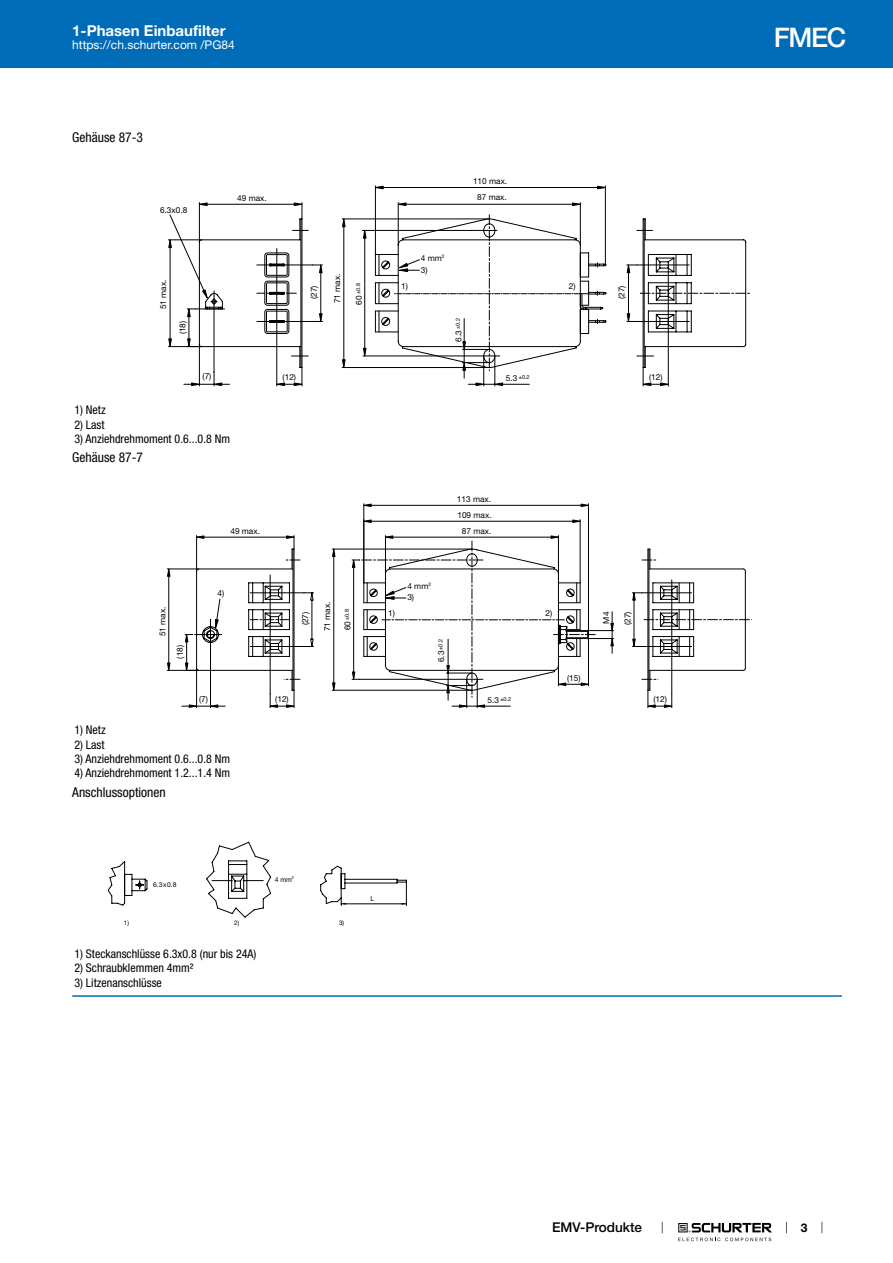
<style>
.page{position:relative;width:893px;height:1263px;background:#fff}
.page>*{position:absolute;margin:0;border:0;box-sizing:border-box;transform-origin:0 0}
.t1{font:500 27px "Helvetica Neue LT";color:#fff}
.t2{font:700 15px "Helvetica Neue LT";color:#fff}
.t3{font:condensed 13.5px "Helvetica Neue LT";color:#000}
.t4{font:500 13.5px "Helvetica Neue LT";color:#000}
.t5{font:condensed 12px "Helvetica Neue LT";color:#000}
.t6{font:12px "Helvetica Neue LT";color:#fff}
.t7{font:700 12px "Helvetica Neue LT";color:#000}
.t8{font:8.25px/15.8px "Helvetica Neue LT";color:#000;text-align:center}
.t9{font:6.75px "Helvetica Neue LT";color:#000}
.t10{font:6.3px "Helvetica Neue LT";color:#000}
.t11{font:5.55px "Helvetica Neue LT";color:#000}
.s1{font-size:8.25px}
</style>
<div class="page">
<svg style="left:678px;top:1223px;width:94px;height:18px"></svg>
<div style="left:0;top:0;width:893px;height:68px;background:#006bb6"></div>
<svg style="left:168px;top:186px;width:582px;height:200px"></svg>
<svg style="left:167px;top:568px;width:15px;height:139px"></svg>
<svg style="left:182px;top:504px;width:569px;height:204px"></svg>
<svg style="left:108px;top:842px;width:298px;height:75px"></svg>
<hr style="left:72px;top:995px;width:770px;height:2px;background:#006bb6">
<p class="t2" style="left:72px;top:21px;width:155px">1-Phasen Einbaufilter</p>
<p class="t6" style="left:72px;top:38px;width:164px">https://ch.schurter.com /PG84</p>
<p class="t3" style="left:72px;top:130px;width:72px">Gehäuse 87-3</p>
<p class="t8" style="left:160px;top:202px;width:29px">6.3x0.8</p>
<p class="t8" style="left:237px;top:190px;width:31px">49 max.</p>
<p class="t8" style="left:155px;top:309px;width:31px;rotate:-90deg">51 max.</p>
<p class="t8" style="left:329px;top:303px;width:31px;rotate:-90deg">71 max.</p>
<p class="t8" style="left:306px;top:299px;width:15px;rotate:-90deg">(27)</p>
<p class="t11" style="left:355px;top:305px;width:23px;rotate:-90deg"><span class="s1">60</span> ±0.8</p>
<p class="t8" style="left:174px;top:334px;width:15px;rotate:-90deg">(18)</p>
<p class="t8" style="left:203px;top:368px;width:10px">(7)</p>
<p class="t8" style="left:283px;top:369px;width:15px">(12)</p>
<p class="t5" style="left:74px;top:403px;width:33px">1) Netz</p>
<p class="t5" style="left:74px;top:417px;width:32px">2) Last</p>
<p class="t5" style="left:74px;top:432px;width:157px">3) Anziehdrehmoment 0.6...0.8 Nm</p>
<p class="t3" style="left:72px;top:450px;width:72px">Gehäuse 87-7</p>
<p class="t8" style="left:230px;top:523px;width:31px">49 max.</p>
<p class="t8" style="left:217px;top:585px;width:8px">4)</p>
<p class="t8" style="left:155px;top:636px;width:31px;rotate:-90deg">51 max.</p>
<p class="t8" style="left:319px;top:631px;width:31px;rotate:-90deg">71 max.</p>
<p class="t8" style="left:297px;top:625px;width:15px;rotate:-90deg">(27)</p>
<p class="t11" style="left:344px;top:630px;width:23px;rotate:-90deg"><span class="s1">60</span> ±0.8</p>
<p class="t8" style="left:172px;top:658px;width:15px;rotate:-90deg">(18)</p>
<p class="t8" style="left:199px;top:691px;width:10px">(7)</p>
<p class="t8" style="left:275px;top:691px;width:15px">(12)</p>
<p class="t5" style="left:74px;top:723px;width:33px">1) Netz</p>
<p class="t5" style="left:74px;top:737px;width:32px">2) Last</p>
<p class="t5" style="left:74px;top:752px;width:157px">3) Anziehdrehmoment 0.6...0.8 Nm</p>
<p class="t5" style="left:74px;top:766px;width:157px">4) Anziehdrehmoment 1.2...1.4 Nm</p>
<p class="t3" style="left:72px;top:784px;width:95px">Anschlussoptionen</p>
<p class="t8" style="left:421px;top:250px;width:25px">4 mm<sup>2</sup></p>
<p class="t8" style="left:421px;top:262px;width:8px">3)</p>
<p class="t8" style="left:473px;top:173px;width:36px;line-height:16.5px">110 max.<br>87 max.</p>
<p class="t8" style="left:401px;top:278px;width:8px">1)</p>
<p class="t8" style="left:569px;top:278px;width:8px">2)</p>
<p class="t11" style="left:455px;top:342px;width:25px;rotate:-90deg"><span class="s1">6.3</span> ±0.2</p>
<p class="t11" style="left:506px;top:374px;width:25px"><span class="s1">5.3</span> ±0.2</p>
<p class="t8" style="left:614px;top:299px;width:15px;rotate:-90deg">(27)</p>
<p class="t8" style="left:649px;top:369px;width:15px">(12)</p>
<p class="t8" style="left:457px;top:491px;width:36px">113 max.<br>109 max.<br>87 max.</p>
<p class="t8" style="left:407px;top:578px;width:25px">4 mm<sup>2</sup></p>
<p class="t8" style="left:407px;top:589px;width:8px">3)</p>
<p class="t8" style="left:388px;top:605px;width:8px">1)</p>
<p class="t8" style="left:546px;top:605px;width:8px">2)</p>
<p class="t11" style="left:437px;top:662px;width:25px;rotate:-90deg"><span class="s1">6.3</span> ±0.2</p>
<p class="t11" style="left:487px;top:696px;width:25px"><span class="s1">5.3</span> ±0.2</p>
<p class="t8" style="left:567px;top:670px;width:15px">(15)</p>
<p class="t8" style="left:598px;top:624px;width:13px;rotate:-90deg">M4</p>
<p class="t8" style="left:619px;top:625px;width:15px;rotate:-90deg">(27)</p>
<p class="t8" style="left:653px;top:691px;width:15px">(12)</p>
<p class="t9" style="left:153px;top:880px;width:25px">6.3x0.8</p>
<p class="t9" style="left:275px;top:875px;width:21px">4 mm<sup>2</sup></p>
<p class="t10" style="left:124px;top:919px;width:7px">1)</p>
<p class="t10" style="left:234px;top:919px;width:7px">2)</p>
<p class="t10" style="left:339px;top:918px;width:7px">3)</p>
<p class="t5" style="left:74px;top:947px;width:183px">1) Steckanschlüsse 6.3x0.8 (nur bis 24A)</p>
<p class="t5" style="left:74px;top:961px;width:121px">2) Schraubklemmen 4mm²</p>
<p class="t5" style="left:74px;top:975px;width:89px">3) Litzenanschlüsse</p>
<p class="t9" style="left:370px;top:894px;width:5px">L</p>
<p class="t4" style="left:552px;top:1219px;width:92px">EMV-Produkte</p>
<h1 class="t1" style="left:774px;top:21px;width:74px">FMEC</h1>
<p class="t7" style="left:801px;top:1220px;width:8px">3</p>
</div>
